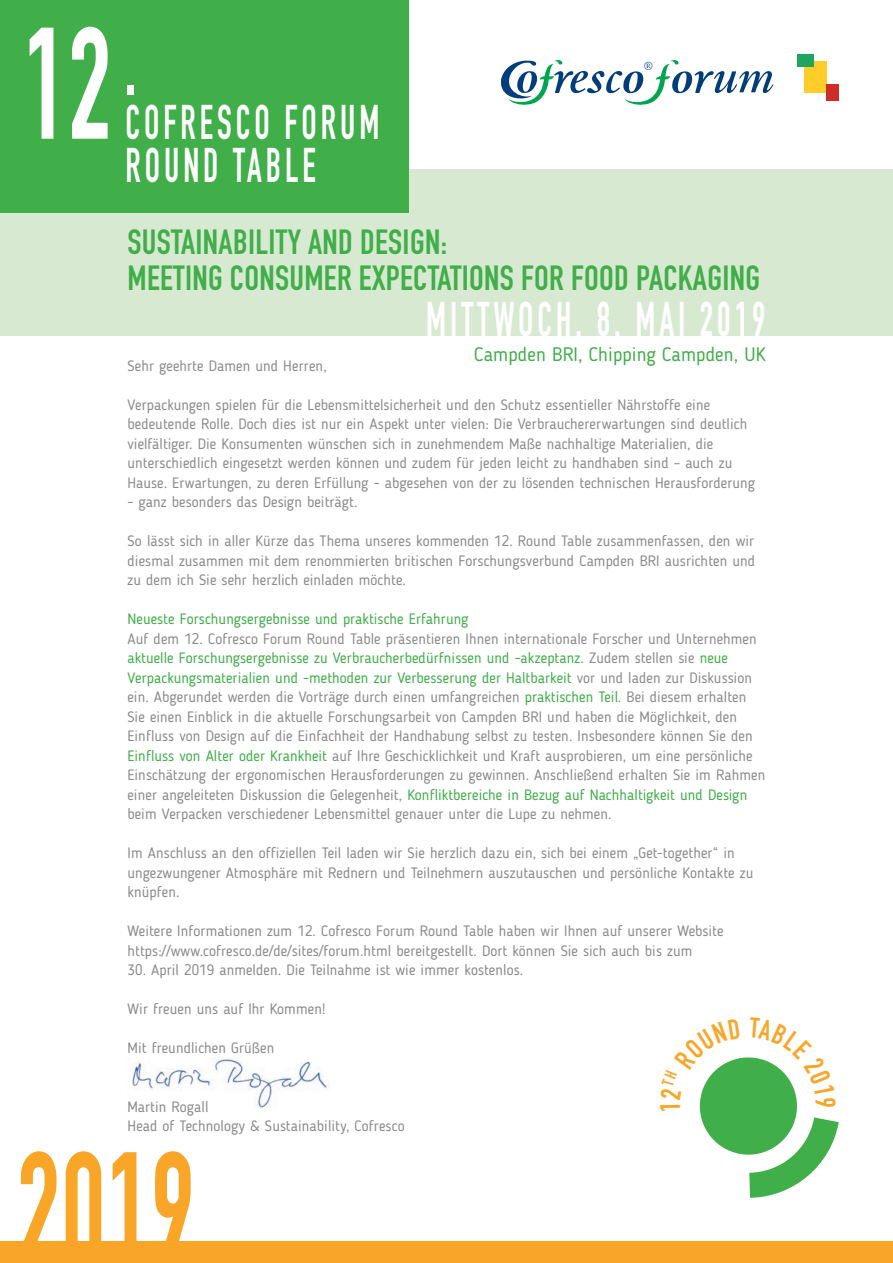
<style>
.page{position:relative;width:893px;height:1263px;background:#fff}
.page>*{position:absolute;margin:0;border:0;box-sizing:border-box;transform-origin:0 0}
.t1{font:156px "DIN Engschrift";color:#f9a628;scale:.75 1}
.t2{font:156px "DIN Engschrift";color:#fff;scale:.75 1}
.t3{font:48px "DIN Engschrift";letter-spacing:.11em;color:#fff;scale:.75 1}
.t4{font:34.5px "DIN Engschrift";letter-spacing:.01em;color:#40ae49}
.t5{font:19.5px "Blogger Sans";letter-spacing:.005em;color:#40ae49}
.t6{font:15px/19.5px "Blogger Sans";letter-spacing:.005em;color:#8b8b8c}
.t7{font:15px "Blogger Sans";letter-spacing:.005em;color:#40ae49}
.t8{font:13.35px "Nuptial Script";color:#013c7b}
.s1{color:#40ae49}
</style>
<div class="page">
<div style="left:0;top:169px;width:893px;height:167px;background:#d8e9d2"></div>
<div style="left:0;top:1242px;width:893px;height:21px;background:#f9a628"></div>
<svg style="left:501px;top:60px;width:272px;height:45px"></svg>
<div style="left:804px;top:62px;width:23px;height:31px;background:#fecd2a"></div>
<div style="left:797px;top:54px;width:16px;height:12px;background:#1ea660"></div>
<div style="left:826px;top:85px;width:13px;height:16px;background:#ce2c26"></div>
<div style="left:0;top:0;width:408px;height:213px;background:#40ae49"></div>
<img style="left:132px;top:1058px;width:197px;height:50px">
<svg style="left:699px;top:1057px;width:140px;height:141px"></svg>
<p class="t2" style="left:23px;top:-7px;width:153px">12<sup>.</sup></p>
<p class="t3" style="left:125px;top:94px;width:340px">COFRESCO FORUM</p>
<p class="t3" style="left:125px;top:137px;width:255px">ROUND TABLE</p>
<p class="t8" style="left:643px;top:59px;width:12px">®</p>
<p class="t4" style="left:128px;top:222px;width:321px">SUSTAINABILITY AND DESIGN:</p>
<p class="t4" style="left:128px;top:258px;width:634px">MEETING CONSUMER EXPECTATIONS FOR FOOD PACKAGING</p>
<p class="t3" style="left:426px;top:291px;width:454px">MITTWOCH, 8. MAI 2019</p>
<p class="t5" style="left:474px;top:343px;width:293px">Campden BRI, Chipping Campden, UK</p>
<p class="t6" style="left:128px;top:356px;width:201px">Sehr geehrte Damen und Herren,</p>
<p class="t6" style="left:128px;top:395px;width:629px">Verpackungen spielen für die Lebensmittelsicherheit und den Schutz essentieller Nährstoffe eine bedeutende Rolle. Doch dies ist nur ein Aspekt unter vielen: Die Verbrauchererwartungen sind deutlich vielfältiger. Die Konsumenten wünschen sich in zunehmendem Maße nachhaltige Materialien, die unterschiedlich eingesetzt werden können und zudem für jeden leicht zu handhaben sind – auch zu Hause. Erwartungen, zu deren Erfüllung - abgesehen von der zu lösenden technischen Herausforderung</p>
<p class="t6" style="left:128px;top:492px;width:232px">- ganz besonders das Design beiträgt.</p>
<p class="t6" style="left:128px;top:531px;width:629px;text-align:justify">So lässt sich in aller Kürze das Thema unseres kommenden 12. Round Table zusammenfassen, den wir diesmal zusammen mit dem renommierten britischen Forschungsverbund Campden BRI ausrichten und zu dem ich Sie sehr herzlich einladen möchte.</p>
<p class="t7" style="left:128px;top:610px;width:342px">Neueste Forschungsergebnisse und praktische Erfahrung</p>
<p class="t6" style="left:128px;top:629px;width:639px">Auf dem 12. Cofresco Forum Round Table präsentieren Ihnen internationale Forscher und Unternehmen <span class="s1">aktuelle Forschungsergebnisse zu Verbraucherbedürfnissen und -akzeptanz</span>. Zudem stellen sie <span class="s1">neue Verpackungsmaterialien und -methoden zur Verbesserung der Haltbarkeit</span> vor und laden zur Diskussion ein. Abgerundet werden die Vorträge durch einen umfangreichen <span class="s1">praktischen Teil</span>. Bei diesem erhalten Sie einen Einblick in die aktuelle Forschungsarbeit von Campden BRI und haben die Möglichkeit, den Einfluss von Design auf die Einfachheit der Handhabung selbst zu testen. Insbesondere können Sie den <span class="s1">Einfluss von Alter oder Krankheit</span> auf Ihre Geschicklichkeit und Kraft ausprobieren, um eine persönliche Einschätzung der ergonomischen Herausforderungen zu gewinnen. Anschließend erhalten Sie im Rahmen einer angeleiteten Diskussion die Gelegenheit, <span class="s1">Konfliktbereiche in Bezug auf Nachhaltigkeit und Design </span>beim Verpacken verschiedener Lebensmittel genauer unter die Lupe zu nehmen.</p>
<p class="t6" style="left:128px;top:843px;width:627px">Im Anschluss an den offiziellen Teil laden wir Sie herzlich dazu ein, sich bei einem „Get-together“ in ungezwungener Atmosphäre mit Rednern und Teilnehmern auszutauschen und persönliche Kontakte zu knüpfen.</p>
<p class="t6" style="left:128px;top:921px;width:598px">Weitere Informationen zum 12. Cofresco Forum Round Table haben wir Ihnen auf unserer Website https://www.cofresco.de/de/sites/forum.html bereitgestellt. Dort können Sie sich auch bis zum</p>
<p class="t6" style="left:128px;top:960px;width:397px">30. April 2019 anmelden. Die Teilnahme ist wie immer kostenlos.</p>
<p class="t6" style="left:128px;top:999px;width:199px">Wir freuen uns auf Ihr Kommen!</p>
<p class="t6" style="left:128px;top:1038px;width:148px">Mit freundlichen Grüßen</p>
<p class="t6" style="left:128px;top:1097px;width:82px">Martin Rogall</p>
<p class="t6" style="left:128px;top:1116px;width:279px">Head of Technology &amp; Sustainability, Cofresco</p>
<p class="t1" style="left:17px;top:1117px;width:238px">2019</p>
</div>
